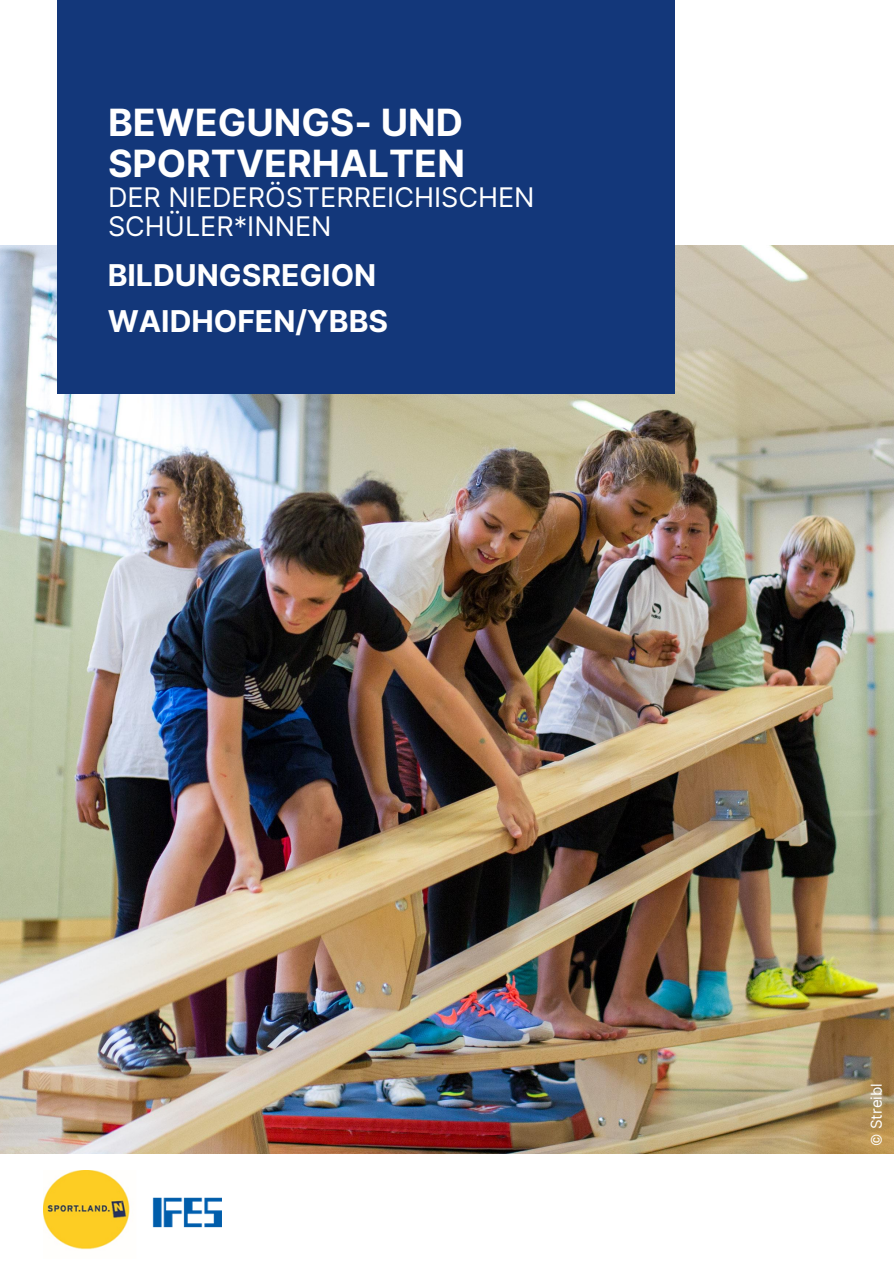
<style>
.page{position:relative;width:894px;height:1264px;background:#fff}
.page>*{position:absolute;margin:0;border:0;box-sizing:border-box;transform-origin:0 0}
.t1{font:700 37.5px/40.5px "Inter";color:#fff}
.t2{font:700 30px/46.2px "Inter";color:#fff}
.t3{font:27px/29.2px "Inter";color:#fff}
.t4{font:15px "Inter";color:#fff}
</style>
<div class="page">
<img style="left:0;top:246px;width:893px;height:908px">
<div style="left:57px;top:0;width:617px;height:393px;background:#13377a"></div>
<img style="left:43px;top:1170px;width:178px;height:80px">
<h1 class="t1" style="left:108px;top:102px;width:358px">BEWEGUNGS- UND<br>SPORTVERHALTEN</h1>
<p class="t3" style="left:108px;top:183px;width:428px">DER NIEDERÖSTERREICHISCHEN<br>SCHÜLER*INNEN</p>
<p class="t2" style="left:108px;top:251px;width:282px">BILDUNGSREGION<br>WAIDHOFEN/YBBS</p>
<p class="t4" style="left:867px;top:1145px;width:64px;rotate:-90deg">© Streibl</p>
</div>
